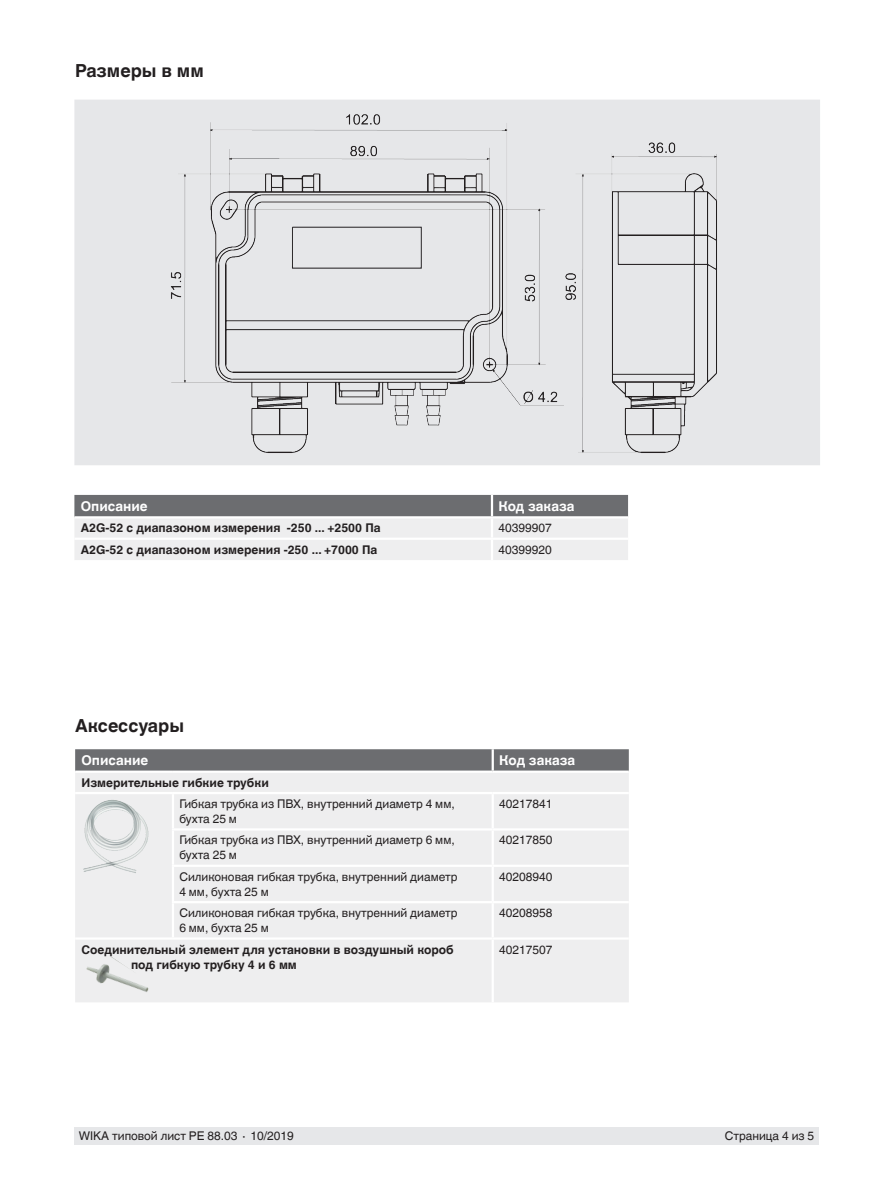
<style>
.page{position:relative;width:893px;height:1188px;background:#fff}
.page>*{position:absolute;margin:0;border:0;box-sizing:border-box;transform-origin:0 0}
.t1{font:700 18px "Helvetica World";color:#231f20}
.t2{font:700 13.5px "Helvetica World";color:#fff}
.t3{font:12px/15px "Helvetica World";color:#231f20}
.t4{font:700 12px/15px "Helvetica World";color:#231f20}
</style>
<div class="page">
<div style="left:74px;top:1128px;width:745px;height:17px;background:#e6e7e9"></div>
<div style="left:74px;top:100px;width:746px;height:365px;background:#e6e7e9"></div>
<svg style="left:74px;top:495px;width:554px;height:65px;background:#c3c3c5"></svg>
<hr style="left:74px;top:538px;width:418px;height:2px;background:#fff">
<svg style="left:75px;top:749px;width:554px;height:22px;background:#707174"></svg>
<div style="left:75px;top:773px;width:554px;height:229px;background:#eeeeef"></div>
<hr style="left:492px;top:749px;width:2px;height:22px;background:#fff">
<hr style="left:172px;top:828px;width:321px;height:3px;background:#fff">
<hr style="left:493px;top:828px;width:136px;height:3px;background:#fff">
<hr style="left:172px;top:865px;width:321px;height:2px;background:#fff">
<hr style="left:493px;top:865px;width:136px;height:2px;background:#fff">
<hr style="left:172px;top:901px;width:321px;height:2px;background:#fff">
<hr style="left:493px;top:901px;width:136px;height:2px;background:#fff">
<hr style="left:493px;top:937px;width:136px;height:3px;background:#fff">
<hr style="left:75px;top:792px;width:98px;height:2px;background:#fff">
<hr style="left:173px;top:792px;width:320px;height:2px;background:#fff">
<hr style="left:493px;top:792px;width:136px;height:2px;background:#fff">
<hr style="left:172px;top:794px;width:2px;height:34px;background:#fff">
<hr style="left:492px;top:794px;width:2px;height:34px;background:#fff">
<hr style="left:172px;top:831px;width:2px;height:34px;background:#fff">
<hr style="left:492px;top:831px;width:2px;height:34px;background:#fff">
<hr style="left:172px;top:867px;width:2px;height:34px;background:#fff">
<hr style="left:492px;top:867px;width:2px;height:34px;background:#fff">
<hr style="left:172px;top:903px;width:2px;height:34px;background:#fff">
<hr style="left:492px;top:903px;width:2px;height:34px;background:#fff">
<hr style="left:75px;top:937px;width:98px;height:3px;background:#fff">
<hr style="left:173px;top:937px;width:320px;height:3px;background:#fff">
<hr style="left:492px;top:940px;width:2px;height:62px;background:#fff">
<img style="left:79px;top:797px;width:71px;height:79px">
<img style="left:84px;top:957px;width:70px;height:45px">
<img style="left:170px;top:114px;width:547px;height:339px">
<h1 class="t1" style="left:75px;top:60px;width:130px">Размеры в мм</h1>
<p class="t2" style="left:81px;top:498px;width:68px">Описание</p>
<p class="t2" style="left:498px;top:498px;width:78px">Код заказа</p>
<p class="t4" style="left:81px;top:521px;width:301px">A2G-52 с диапазоном измерения -250 ... +2500 Па</p>
<p class="t3" style="left:498px;top:521px;width:55px">40399907</p>
<p class="t4" style="left:81px;top:542px;width:298px">A2G-52 с диапазоном измерения -250 ... +7000 Па</p>
<p class="t3" style="left:498px;top:542px;width:55px">40399920</p>
<h1 class="t1" style="left:75px;top:715px;width:110px">Аксессуары</h1>
<p class="t2" style="left:82px;top:753px;width:68px">Описание</p>
<p class="t2" style="left:499px;top:753px;width:78px">Код заказа</p>
<p class="t4" style="left:82px;top:775px;width:189px">Измерительные гибкие трубки</p>
<p class="t3" style="left:179px;top:796px;width:277px">Гибкая трубка из ПВХ, внутренний диаметр 4 мм, бухта 25 м</p>
<p class="t3" style="left:499px;top:796px;width:55px">40217841</p>
<p class="t3" style="left:179px;top:833px;width:277px">Гибкая трубка из ПВХ, внутренний диаметр 6 мм, бухта 25 м</p>
<p class="t3" style="left:499px;top:833px;width:55px">40217850</p>
<p class="t3" style="left:179px;top:869px;width:280px">Силиконовая гибкая трубка, внутренний диаметр<br>4 мм, бухта 25 м</p>
<p class="t3" style="left:499px;top:869px;width:55px">40208940</p>
<p class="t3" style="left:179px;top:906px;width:280px">Силиконовая гибкая трубка, внутренний диаметр<br>6 мм, бухта 25 м</p>
<p class="t3" style="left:499px;top:906px;width:55px">40208958</p>
<p class="t4" style="left:131px;top:942px;width:324px;text-indent:-50px">Соединительный элемент для установки в воздушный короб под гибкую трубку 4 и 6 мм</p>
<p class="t3" style="left:499px;top:942px;width:55px">40217507</p>
<p class="t3" style="left:79px;top:1129px;width:217px">WIKA типовой лист PE 88.03 ∙ 10/2019</p>
<p class="t3" style="left:725px;top:1129px;width:91px">Страница 4 из 5</p>
</div>
